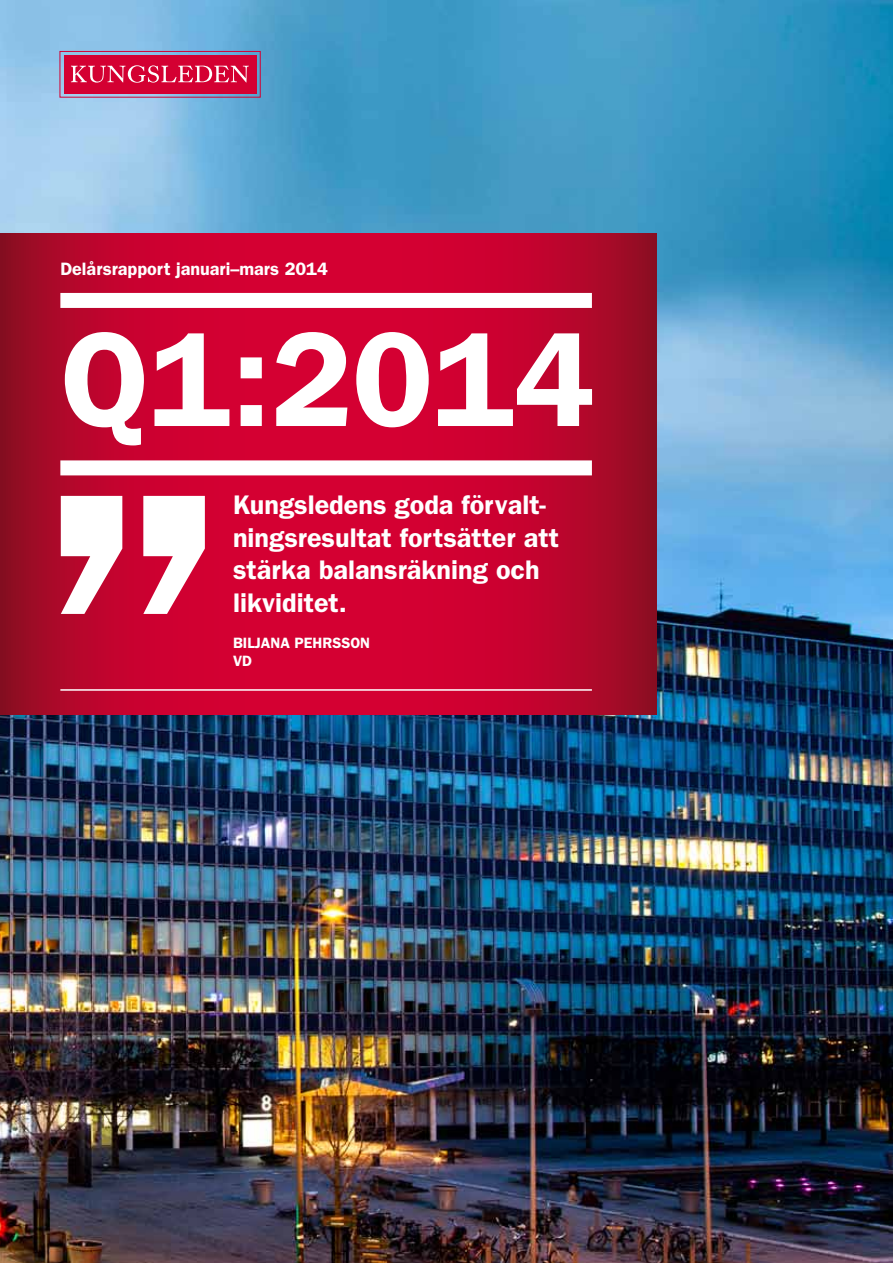
<style>
.page{position:relative;width:893px;height:1263px;background:#fff}
.page>*{position:absolute;margin:0;border:0;box-sizing:border-box;transform-origin:0 0}
.t1{font:600 421.5px "ITC Franklin Gothic Std";color:#fff}
.t2{font:600 135px "ITC Franklin Gothic Std";color:#fff}
.t3{font:600 27px/32.4px "ITC Franklin Gothic Std";color:#fff}
.t4{font:600 18px "ITC Franklin Gothic Std";color:#fff}
.t5{font:600 15px/18px "ITC Franklin Gothic Std";color:#fff}
</style>
<div class="page">
<img style="left:0;top:0;width:893px;height:1263px">
<svg style="left:0;top:234px;width:657px;height:480px"></svg>
<div style="left:60px;top:293px;width:532px;height:15px;background:#fff"></div>
<hr style="left:60px;top:689px;width:532px;height:2px;background:#fff">
<div style="left:60px;top:460px;width:532px;height:15px;background:#fff"></div>
<div style="left:64px;top:55px;width:192px;height:39px;background:#d40032"></div>
<div style="left:60px;top:51px;width:201px;height:47px;border:1px solid #d40032"></div>
<svg style="left:71px;top:65px;width:178px;height:18px"></svg>
<p class="t4" style="left:60px;top:259px;width:269px">Delårsrapport januari–mars 2014</p>
<h2 class="t2" style="left:60px;top:300px;width:536px">Q1:2014</h2>
<h1 class="t1" style="left:32px;top:391px;width:204px">”</h1>
<p class="t3" style="left:233px;top:489px;width:327px">Kungsledens goda förvalt&shy;ningsresultat fortsätter att stärka balansräkning och likviditet.</p>
<p class="t5" style="left:233px;top:633px;width:139px">Biljana Peh rsson<br>VD</p>
</div>
